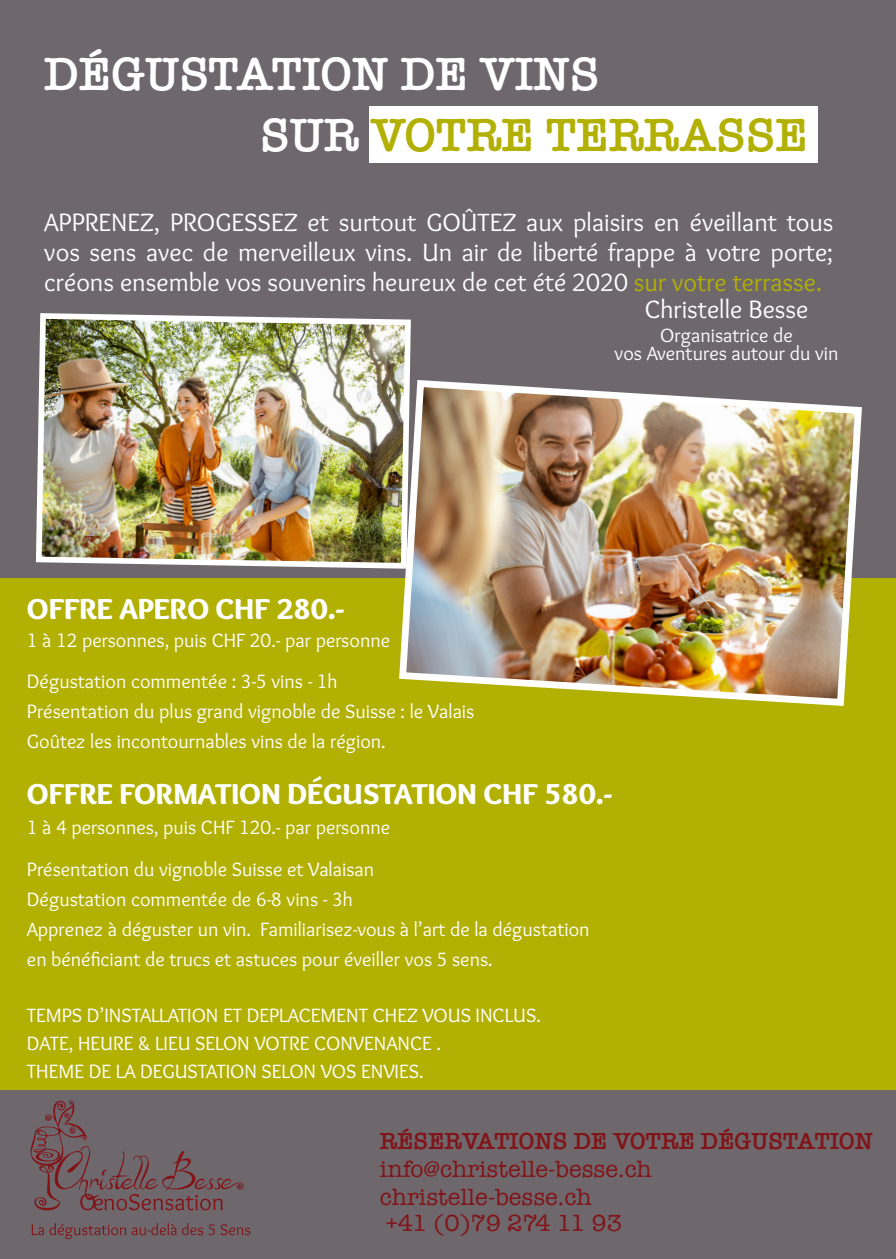
<style>
.page{position:relative;width:896px;height:1259px;background:#6e686d}
.page>*{position:absolute;margin:0;border:0;box-sizing:border-box;transform-origin:0 0}
.t1{font:600 48px/61.4px "American Typewriter";color:#fff}
.t2{font:900 30px "Overlock";color:#fff}
.t3{font:26px/30px "Overlock";color:#fff;text-align:justify}
.t4{font:24px/27px "American Typewriter";color:#811418}
.t5{font:600 24px "American Typewriter";color:#811418}
.t6{font:20px/30px "Overlock";color:#fff}
.s1{color:#b2b003}
</style>
<div class="page">
<div style="left:0;top:578px;width:896px;height:511px;background:#b2b003"></div>
<svg style="left:30px;top:1100px;width:214px;height:110px"></svg>
<svg style="left:32px;top:1223px;width:94px;height:16px"></svg>
<svg style="left:132px;top:1223px;width:83px;height:12px"></svg>
<svg style="left:221px;top:1224px;width:29px;height:11px"></svg>
<div style="left:370px;top:106px;width:448px;height:57px;background:#fff"></div>
<img style="left:35px;top:313px;width:376px;height:256px">
<img style="left:395px;top:376px;width:467px;height:330px">
<h1 class="t1" style="left:260px;top:42px;width:549px;text-indent:-216px">DÉGUSTATION DE VINS<br>SUR <span class="s1">VOTRE TERRASSE</span></h1>
<h3 class="t3" style="left:44px;top:208px;width:791px">APPRENEZ, PROGESSEZ et surtout GOÛTEZ aux plaisirs en éveillant tous vos sens avec de merveilleux vins. Un air de liberté frappe à votre porte; créons ensemble vos souvenirs heureux de cet été 2020 <span class="s1">sur votre terrasse.</span></h3>
<h3 class="t3" style="left:645px;top:295px;width:165px">Christelle Besse</h3>
<p class="t6" style="left:614px;top:327px;width:225px;line-height:18px;text-align:center">Organisatrice de<br>vos Aventures autour du vin</p>
<h2 class="t2" style="left:27px;top:590px;width:319px">OFFRE APERO CHF 280.-</h2>
<p class="t6" style="left:27px;top:619px;width:365px;line-height:41.4px">1 à 12 personnes, puis CHF 20.- par personne<br>Dégustation commentée : 3-5 vins - 1h</p>
<p class="t6" style="left:27px;top:696px;width:449px">Présentation du plus grand vignoble de Suisse : le Valais<br>Goûtez les incontournables vins de la région.</p>
<h2 class="t2" style="left:27px;top:775px;width:587px">OFFRE FORMATION DÉGUSTATION CHF 580.-</h2>
<p class="t6" style="left:27px;top:807px;width:365px;line-height:41.4px">1 à 4 personnes, puis CHF 120.- par personne<br>Présentation du vignoble Suisse et Valaisan</p>
<p class="t6" style="left:27px;top:884px;width:564px">Dégustation commentée de 6-8 vins - 3h<br>Apprenez à déguster un vin. Familiarisez-vous à l’art de la dégustation en bénéficiant de trucs et astuces pour éveiller vos 5 sens.</p>
<p class="t6" style="left:27px;top:1001px;width:516px;line-height:28px">TEMPS D’INSTALLATION ET DEPLACEMENT CHEZ VOUS INCLUS.<br>DATE, HEURE &amp; LIEU SELON VOTRE CONVENANCE .<br>THEME DE LA DEGUSTATION SELON VOS ENVIES.</p>
<p class="t5" style="left:380px;top:1122px;width:495px">RÉSERVATIONS DE VOTRE DÉGUSTATION</p>
<p class="t4" style="left:380px;top:1154px;width:273px">info@christelle-besse.ch christelle-besse.ch<br>+41 (0)79 274 11 93</p>
</div>
